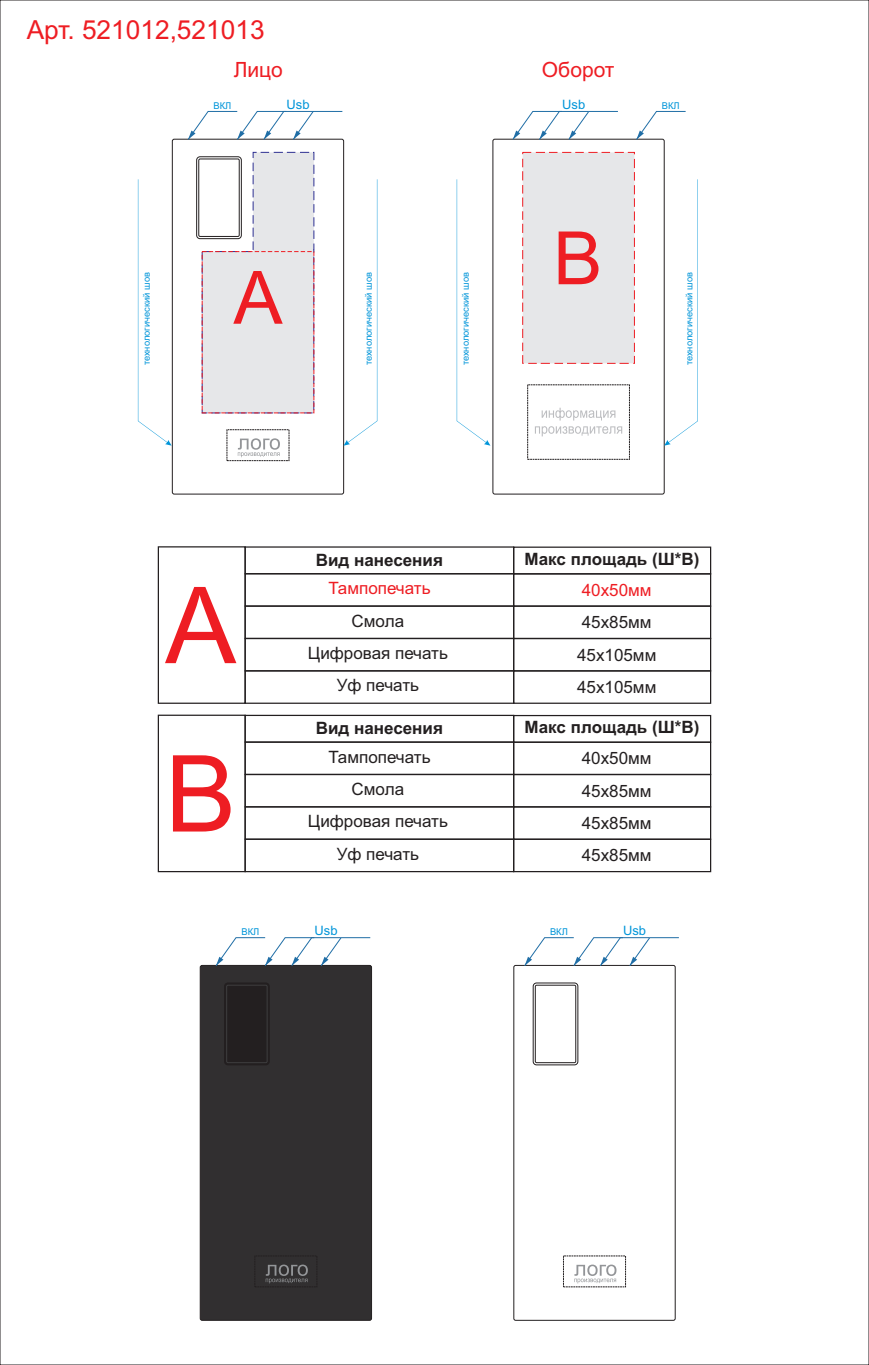
<style>
.page{position:relative;width:869px;height:1365px;background:#fff}
.page>*{position:absolute;margin:0;border:0;box-sizing:border-box;transform-origin:0 0}
.t1{font:106.31px/168.3px "Arial";color:#ee1d23}
.t2{font:73.59px "Arial";color:#ee1d23}
.t3{font:26.25px "Arial";color:#ee1d23}
.t4{font:21px "Arial";color:#ee1d23}
.t5{font:16.97px "Arial";color:#231f20}
.t6{font:700 16.97px "Arial";color:#231f20}
.t7{font:16.97px "Arial";color:#ee1d23}
.t8{font:12.95px "Arial";color:#0095d9}
.t9{font:9.36px "Arial";color:#0095d9}
</style>
<div class="page">
<div style="left:244px;top:714px;width:270px;height:28px;border:1px solid #231f20"></div>
<div style="left:513px;top:546px;width:198px;height:28px;border:1px solid #231f20"></div>
<div style="left:513px;top:715px;width:198px;height:27px;border:1px solid #231f20"></div>
<div style="left:158px;top:546px;width:88px;height:157px;border:1px solid #231f20"></div>
<div style="left:158px;top:714px;width:88px;height:158px;border:1px solid #231f20"></div>
<div style="left:244px;top:573px;width:270px;height:33px;border:1px solid #231f20"></div>
<div style="left:244px;top:741px;width:270px;height:34px;border:1px solid #231f20"></div>
<div style="left:244px;top:605px;width:270px;height:34px;border:1px solid #231f20"></div>
<div style="left:244px;top:773px;width:270px;height:34px;border:1px solid #231f20"></div>
<div style="left:244px;top:637px;width:270px;height:34px;border:1px solid #231f20"></div>
<div style="left:244px;top:806px;width:270px;height:33px;border:1px solid #231f20"></div>
<div style="left:244px;top:670px;width:270px;height:33px;border:1px solid #231f20"></div>
<div style="left:244px;top:838px;width:270px;height:34px;border:1px solid #231f20"></div>
<div style="left:513px;top:573px;width:198px;height:33px;border:1px solid #231f20"></div>
<div style="left:513px;top:741px;width:198px;height:34px;border:1px solid #231f20"></div>
<div style="left:513px;top:605px;width:198px;height:34px;border:1px solid #231f20"></div>
<div style="left:513px;top:773px;width:198px;height:34px;border:1px solid #231f20"></div>
<div style="left:513px;top:638px;width:198px;height:33px;border:1px solid #231f20"></div>
<div style="left:513px;top:806px;width:198px;height:33px;border:1px solid #231f20"></div>
<div style="left:513px;top:670px;width:198px;height:33px;border:1px solid #231f20"></div>
<div style="left:513px;top:838px;width:198px;height:34px;border:1px solid #231f20"></div>
<div style="left:172px;top:139px;width:171px;height:355px;border:1px solid #231f20;border-radius:2px"></div>
<div style="left:200px;top:965px;width:171px;height:355px;background:#312f30;border:1px solid #231f20;border-radius:2px"></div>
<div style="left:513px;top:965px;width:162px;height:355px;background:#fff;border:1px solid #231f20;border-radius:2px"></div>
<div style="left:492px;top:139px;width:172px;height:355px;border:1px solid #231f20;border-radius:2px"></div>
<div style="left:196px;top:157px;width:45px;height:82px;border:1px solid #231f20;border-radius:3px"></div>
<div style="left:224px;top:982px;width:45px;height:82px;background:#2b2829;border:1px solid #231f20;border-radius:3px"></div>
<div style="left:533px;top:982px;width:44px;height:82px;background:#bdbcbc;border:1px solid #231f20;border-radius:3px"></div>
<div style="left:198px;top:159px;width:41px;height:77px;border:1px solid #231f20"></div>
<div style="left:226px;top:985px;width:41px;height:77px;background:#231f20;border:1px solid #3e3e3f"></div>
<div style="left:535px;top:985px;width:40px;height:77px;background:#fff;border:1px solid #231f20"></div>
<svg style="left:636px;top:111px;width:49px;height:29px"></svg>
<svg style="left:188px;top:111px;width:154px;height:29px"></svg>
<svg style="left:216px;top:937px;width:154px;height:28px"></svg>
<svg style="left:524px;top:937px;width:154px;height:28px"></svg>
<svg style="left:512px;top:111px;width:106px;height:29px"></svg>
<svg style="left:201px;top:152px;width:113px;height:261px"></svg>
<div style="left:522px;top:152px;width:112px;height:212px;background:#e6e7e9"></div>
<svg style="left:535px;top:407px;width:87px;height:29px"></svg>
<svg style="left:238px;top:438px;width:42px;height:19px"></svg>
<svg style="left:265px;top:1264px;width:43px;height:19px"></svg>
<svg style="left:574px;top:1264px;width:42px;height:19px"></svg>
<svg style="left:664px;top:179px;width:33px;height:266px"></svg>
<svg style="left:343px;top:179px;width:34px;height:266px"></svg>
<svg style="left:456px;top:179px;width:34px;height:266px"></svg>
<svg style="left:138px;top:179px;width:33px;height:266px"></svg>
<h3 class="t3" style="left:27px;top:20px;width:239px">Арт. 521012,521013</h3>
<p class="t9" style="left:143px;top:365px;width:95px;rotate:-90deg">технологический шов</p>
<p class="t4" style="left:234px;top:61px;width:50px">Лицо</p>
<p class="t4" style="left:541px;top:61px;width:74px">Оборот</p>
<p class="t9" style="left:213px;top:102px;width:19px">ВКЛ</p>
<p class="t8" style="left:562px;top:99px;width:25px">Usb</p>
<p class="t8" style="left:286px;top:99px;width:25px">Usb</p>
<p class="t9" style="left:661px;top:102px;width:19px">ВКЛ</p>
<h2 class="t2" style="left:233px;top:270px;width:51px">А</h2>
<p class="t9" style="left:365px;top:365px;width:95px;rotate:-90deg">технологический шов</p>
<p class="t9" style="left:461px;top:365px;width:95px;rotate:-90deg">технологический шов</p>
<h2 class="t2" style="left:553px;top:230px;width:51px">В</h2>
<p class="t9" style="left:685px;top:365px;width:95px;rotate:-90deg">технологический шов</p>
<h1 class="t1" style="left:165px;top:551px;width:72px">А<br>В</h1>
<p class="t6" style="left:315px;top:553px;width:129px">Вид нанесения</p>
<p class="t7" style="left:328px;top:582px;width:104px">Тампопечать</p>
<p class="t5" style="left:351px;top:614px;width:54px">Смола</p>
<p class="t5" style="left:308px;top:646px;width:141px">Цифровая печать</p>
<p class="t5" style="left:336px;top:679px;width:84px">Уф печать</p>
<p class="t6" style="left:315px;top:722px;width:129px">Вид нанесения</p>
<p class="t5" style="left:328px;top:750px;width:104px">Тампопечать</p>
<p class="t5" style="left:351px;top:782px;width:54px">Смола</p>
<p class="t5" style="left:308px;top:815px;width:141px">Цифровая печать</p>
<p class="t5" style="left:336px;top:847px;width:84px">Уф печать</p>
<p class="t6" style="left:524px;top:552px;width:176px">Макс площадь (Ш*В)</p>
<p class="t7" style="left:581px;top:583px;width:71px">40х50мм</p>
<p class="t5" style="left:581px;top:616px;width:71px">45х85мм</p>
<p class="t5" style="left:576px;top:648px;width:81px">45х105мм</p>
<p class="t5" style="left:576px;top:680px;width:81px">45х105мм</p>
<p class="t6" style="left:524px;top:721px;width:176px">Макс площадь (Ш*В)</p>
<p class="t5" style="left:581px;top:751px;width:71px">40х50мм</p>
<p class="t5" style="left:581px;top:784px;width:71px">45х85мм</p>
<p class="t5" style="left:581px;top:816px;width:71px">45х85мм</p>
<p class="t5" style="left:581px;top:849px;width:71px">45х85мм</p>
<p class="t8" style="left:314px;top:925px;width:25px">Usb</p>
<p class="t8" style="left:623px;top:925px;width:25px">Usb</p>
<p class="t9" style="left:241px;top:928px;width:19px">ВКЛ</p>
<p class="t9" style="left:549px;top:928px;width:19px">ВКЛ</p>
</div>
